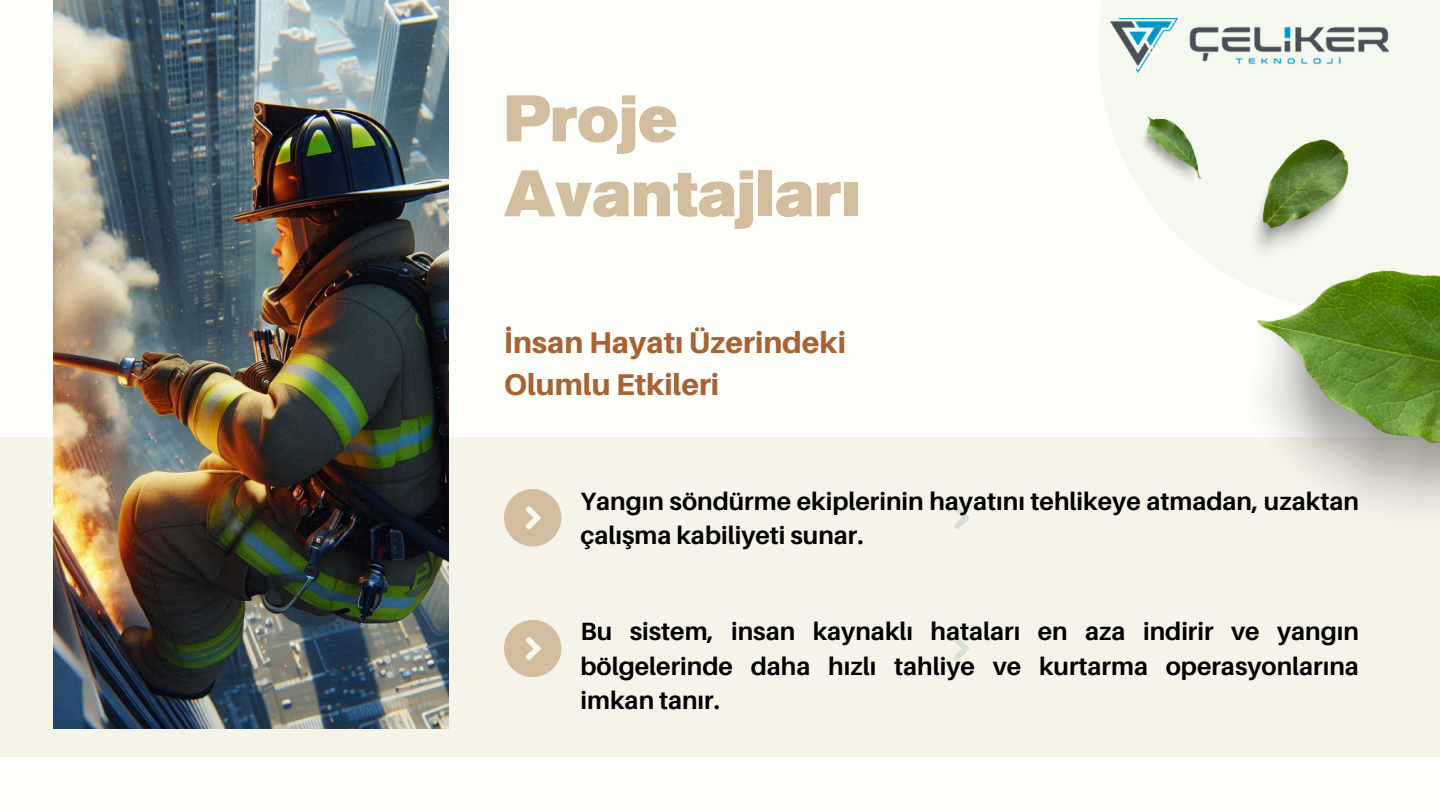
<style>
.page{position:relative;width:1440px;height:810px;background:#fefffa}
.page>*{position:absolute;margin:0;border:0;box-sizing:border-box;transform-origin:0 0}
.t1{font:65px/75px "Akzidenz Grotesk Pro Super";color:#d2be9e}
.t2{font:800 30px/42px "Aileron";color:#a76236}
.t3{font:700 25px/34.5px "Aileron";color:#000}
</style>
<div class="page">
<div style="left:0;top:437px;width:1440px;height:320px;background:#f6f3e9"></div>
<img style="left:53px;top:0;width:396px;height:729px">
<div style="left:504px;top:489px;width:57px;height:57px;background:#d2be9e;border-radius:50%"></div>
<div style="left:504px;top:620px;width:57px;height:57px;background:#d2be9e;border-radius:50%"></div>
<svg style="left:525px;top:506px;width:16px;height:23px"></svg>
<svg style="left:526px;top:637px;width:15px;height:23px"></svg>
<svg style="left:954px;top:506px;width:16px;height:23px"></svg>
<svg style="left:954px;top:637px;width:16px;height:23px"></svg>
<div style="left:1098px;top:0;width:342px;height:313px;background:#f5f8ee"></div>
<img style="left:1236px;top:270px;width:204px;height:238px">
<img style="left:1255px;top:139px;width:93px;height:112px">
<img style="left:1143px;top:116px;width:58px;height:63px">
<img style="left:1111px;top:19px;width:277px;height:54px">
<p class="t1" style="left:504px;top:88px;width:358px">Proje<br>Avantajları</p>
<p class="t2" style="left:504px;top:321px;width:344px">İnsan Hayatı Üzerindeki<br>Olumlu Etkileri</p>
<p class="t3" style="left:581px;top:483px;width:780px">Yangın söndürme ekiplerinin hayatını tehlikeye atmadan, uzaktan çalışma kabiliyeti sunar.</p>
<h1 class="t3" style="left:581px;top:614px;width:780px;text-align:justify">Bu sistem, insan kaynaklı hataları en aza indirir ve yangın bölgelerinde daha hızlı tahliye ve kurtarma operasyonlarına imkan tanır.</h1>
</div>
